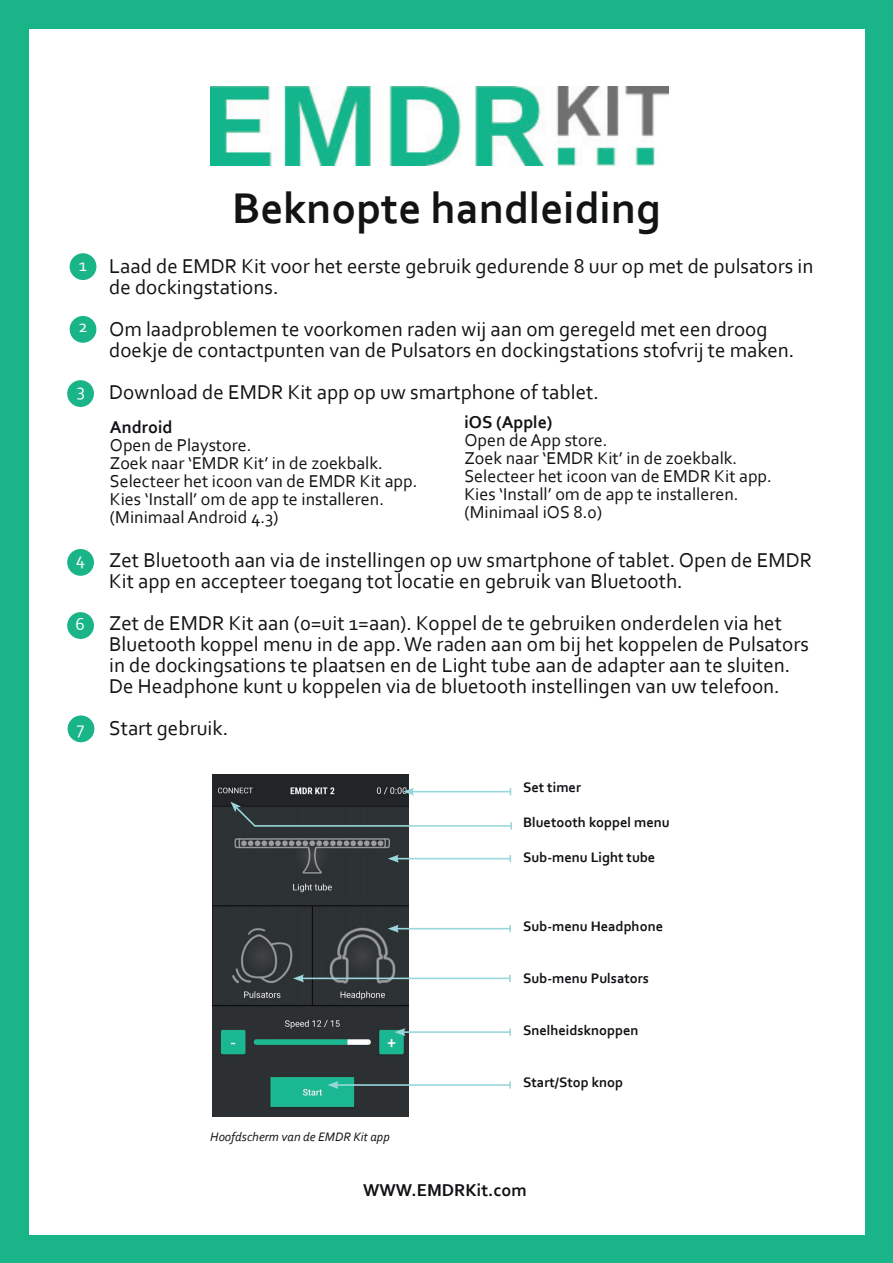
<style>
.page{position:relative;width:893px;height:1263px;background:#fff}
.page>*{position:absolute;margin:0;border:0;box-sizing:border-box;transform-origin:0 0}
.t1{font:700 45px "Corbel";color:#121314}
.t2{font:21px/21px "Corbel";color:#121316}
.t3{font:18px/18px "Corbel";color:#111215}
.t4{font:700 18px "Corbel";color:#111215}
.t5{font:18px "Corbel";color:#fff}
.t6{font:700 14.4px "Corbel";color:#111215}
.t7{font:italic 12.9px "Corbel";color:#111215}
</style>
<div class="page">
<img style="left:212px;top:775px;width:197px;height:342px">
<div style="left:70px;top:253px;width:26px;height:27px;background:#19b588;border-radius:50%"></div>
<div style="left:67px;top:380px;width:27px;height:27px;background:#19b588;border-radius:50%"></div>
<div style="left:70px;top:316px;width:26px;height:27px;background:#19b588;border-radius:50%"></div>
<div style="left:67px;top:549px;width:27px;height:27px;background:#19b588;border-radius:50%"></div>
<div style="left:67px;top:612px;width:27px;height:27px;background:#19b588;border-radius:50%"></div>
<hr style="left:411px;top:791px;width:99px;height:1px;background:#9ad7dc">
<svg style="left:403px;top:788px;width:11px;height:8px"></svg>
<hr style="left:396px;top:858px;width:114px;height:1px;background:#9ad7dc">
<svg style="left:388px;top:855px;width:11px;height:8px"></svg>
<svg style="left:509px;top:855px;width:2px;height:7px"></svg>
<hr style="left:396px;top:928px;width:114px;height:1px;background:#9ad7dc">
<svg style="left:388px;top:925px;width:11px;height:8px"></svg>
<svg style="left:509px;top:925px;width:2px;height:7px"></svg>
<hr style="left:403px;top:1031px;width:107px;height:2px;background:#9ad7dc">
<svg style="left:394px;top:1028px;width:11px;height:8px"></svg>
<svg style="left:509px;top:1028px;width:2px;height:8px"></svg>
<hr style="left:336px;top:1084px;width:174px;height:2px;background:#9ad7dc">
<svg style="left:328px;top:1081px;width:11px;height:8px"></svg>
<svg style="left:509px;top:1081px;width:2px;height:7px"></svg>
<hr style="left:301px;top:977px;width:209px;height:2px;background:#9ad7dc">
<svg style="left:293px;top:974px;width:11px;height:8px"></svg>
<svg style="left:509px;top:975px;width:2px;height:7px"></svg>
<svg style="left:230px;top:802px;width:27px;height:26px"></svg>
<hr style="left:254px;top:825px;width:257px;height:2px;background:#9ad7dc">
<svg style="left:510px;top:822px;width:2px;height:7px"></svg>
<img style="left:210px;top:87px;width:458px;height:79px">
<div style="left:0;top:0;width:28px;height:1263px;background:#19b588"></div>
<div style="left:865px;top:20px;width:28px;height:1243px;background:#19b588"></div>
<div style="left:0;top:1235px;width:893px;height:28px;background:#19b588"></div>
<div style="left:0;top:0;width:893px;height:28px;background:#19b588"></div>
<div style="left:68px;top:715px;width:26px;height:27px;background:#19b588;border-radius:50%"></div>
<p class="t5" style="left:79px;top:254px;width:10px">1</p>
<p class="t5" style="left:78px;top:315px;width:11px">2</p>
<p class="t5" style="left:77px;top:379px;width:10px">3</p>
<p class="t5" style="left:76px;top:548px;width:11px">4</p>
<p class="t5" style="left:75px;top:613px;width:11px">6</p>
<p class="t5" style="left:77px;top:716px;width:9px">7</p>
<h1 class="t1" style="left:232px;top:180px;width:430px">Beknopte handleiding</h1>
<p class="t2" style="left:109px;top:255px;width:706px">Laad de EMDR Kit voor het eerste gebruik gedurende 8 uur op met de pulsators in de dockingstations.</p>
<p class="t2" style="left:109px;top:318px;width:687px">Om laadproblemen te voorkomen raden wij aan om geregeld met een droog doekje de contactpunten van de Pulsators en dockingstations stofvrij te maken.</p>
<p class="t2" style="left:109px;top:381px;width:491px">Download de EMDR Kit app op uw smartphone of tablet.</p>
<p class="t4" style="left:110px;top:416px;width:64px">Android</p>
<p class="t3" style="left:110px;top:436px;width:309px">Open de Playstore.<br>Zoek naar ‘EMDR Kit’ in de zoekbalk.<br>Selecteer het icoon van de EMDR Kit app.<br>Kies ‘Install’ om de app te installeren. (Minimaal Android 4.3)</p>
<p class="t4" style="left:464px;top:411px;width:89px">iOS (Apple)</p>
<p class="t3" style="left:464px;top:430px;width:309px">Open de App store.<br>Zoek naar ‘EMDR Kit’ in de zoekbalk.<br>Selecteer het icoon van de EMDR Kit app.<br>Kies ‘Install’ om de app te installeren. (Minimaal iOS 8.0)</p>
<p class="t2" style="left:109px;top:549px;width:705px">Zet Bluetooth aan via de instellingen op uw smartphone of tablet. Open de EMDR<br>Kit app en accepteer toegang tot locatie en gebruik van Bluetooth.</p>
<p class="t2" style="left:109px;top:612px;width:701px">Zet de EMDR Kit aan (0=uit 1=aan). Koppel de te gebruiken onderdelen via het Bluetooth koppel menu in de app. We raden aan om bij het koppelen de Pulsators in de dockingsations te plaatsen en de Light tube aan de adapter aan te sluiten.<br>De Headphone kunt u koppelen via de bluetooth instellingen van uw telefoon.</p>
<p class="t2" style="left:109px;top:717px;width:121px">Start gebruik.</p>
<p class="t6" style="left:523px;top:779px;width:59px">Set timer</p>
<p class="t6" style="left:523px;top:813px;width:148px">Bluetooth koppel menu</p>
<p class="t6" style="left:523px;top:848px;width:134px">Sub-menu Light tube</p>
<p class="t6" style="left:523px;top:917px;width:142px">Sub-menu Headphone</p>
<p class="t6" style="left:523px;top:969px;width:127px">Sub-menu Pulsators</p>
<p class="t7" style="left:210px;top:1128px;width:181px">Hoofdscherm van de EMDR Kit app</p>
<p class="t6" style="left:523px;top:1021px;width:117px">Snelheidsknoppen</p>
<p class="t6" style="left:523px;top:1073px;width:102px">Start/Stop knop</p>
<p class="t4" style="left:363px;top:1178px;width:165px">WWW.EMDRKit.com</p>
</div>
